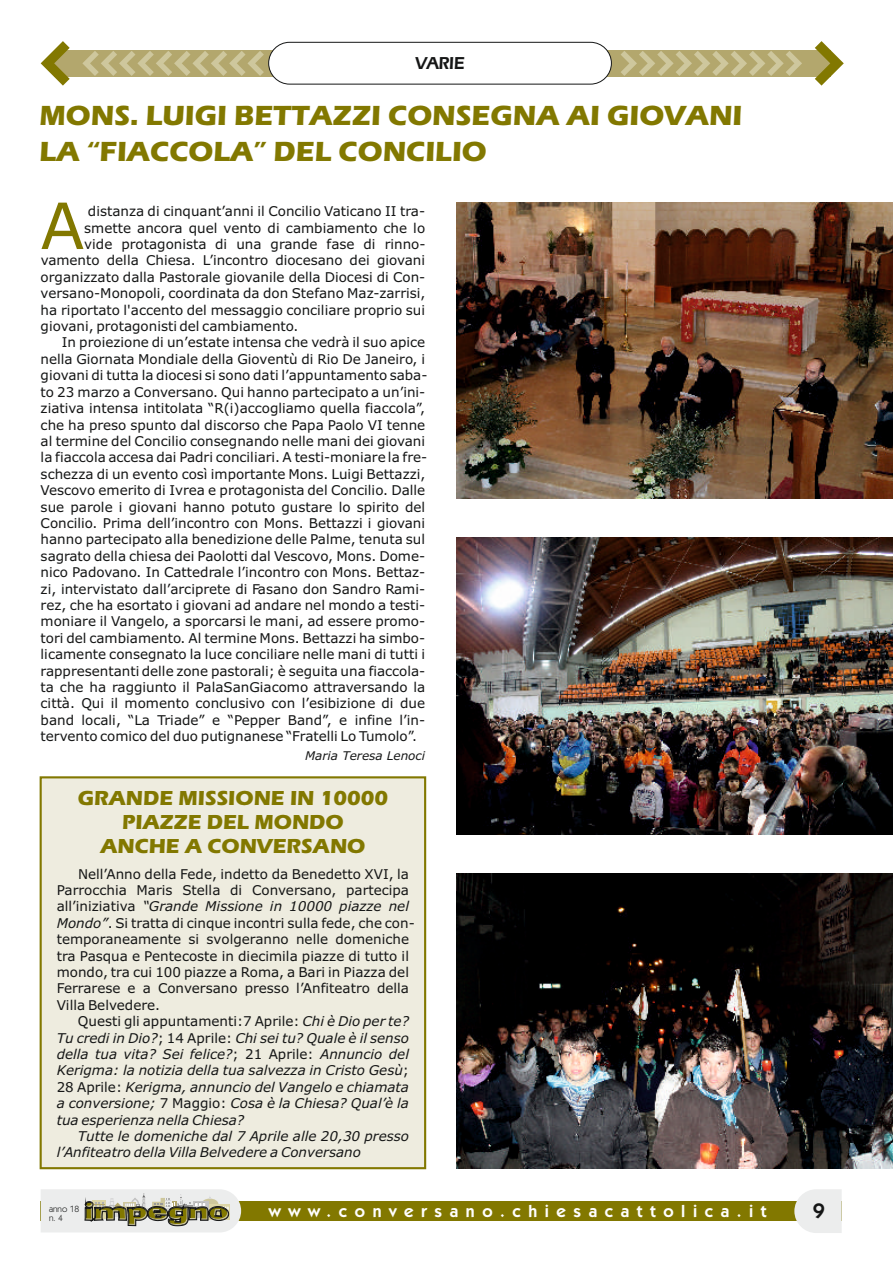
<style>
.page{position:relative;width:893px;height:1263px;background:#fff}
.page>*{position:absolute;margin:0;border:0;box-sizing:border-box;transform-origin:0 0}
.t1{font:63.75px "Verdana";color:#827800}
.t2{font:700 28.65px/36.5px "Eras ITC";color:#827800}
.t3{font:700 21px/24px "Eras ITC";color:#827800;text-align:center}
.t4{font:600 21px "Kabel IT Cby BT";color:#151616}
.t5{font:600 18px "Eras IT Cby BT";color:#151616}
.t6{font:600 17.25px "Kabel IT Cby BT";letter-spacing:.44em;color:#fff}
.t7{font:13.5px/16.4px "Verdana";color:#151616}
.t8{font:italic 13.5px/16.4px "Verdana";color:#151616;text-align:justify}
.t9{font:italic 12px "Verdana";color:#151616}
.t10{font:9px/8.9px "Kabel IT Cby BT";color:#151616}
.s1{font-style:italic}
.s2{font-style:normal}
</style>
<div class="page">
<div style="left:41px;top:1201px;width:801px;height:20px;background:#827800"></div>
<svg style="left:794px;top:1189px;width:48px;height:44px;background:#ecedeb"></svg>
<svg style="left:41px;top:1189px;width:200px;height:43px;background:#c9c8ba"></svg>
<div style="left:54px;top:50px;width:776px;height:27px;background:#b3a76d"></div>
<svg style="left:41px;top:41px;width:29px;height:45px"></svg>
<svg style="left:621px;top:51px;width:181px;height:25px"></svg>
<svg style="left:82px;top:51px;width:182px;height:25px"></svg>
<svg style="left:815px;top:41px;width:29px;height:45px"></svg>
<div style="left:268px;top:42px;width:344px;height:42px;background:#fff;border:1px solid #151616;border-radius:21px"></div>
<img style="left:457px;top:537px;width:436px;height:298px">
<img style="left:457px;top:873px;width:436px;height:295px">
<img style="left:457px;top:203px;width:436px;height:296px">
<div style="left:39px;top:776px;width:388px;height:394px;background:#eeecdf"></div>
<h3 class="t5" style="left:416px;top:55px;width:51px">VARIE</h3>
<h2 class="t2" style="left:40px;top:100px;width:704px">MONS. LUIGI BETTAZZI CONSEGNA AI GIOVANI<br>LA “FIACCOLA” DEL CONCILIO</h2>
<h1 class="t1" style="left:41px;top:200px;width:45px">A</h1>
<p class="t7" style="left:88px;top:204px;width:339px">distanza di cinquant’anni il Concilio Vaticano II tra-</p>
<p class="t7" style="left:84px;top:221px;width:342px">smette ancora quel vento di cambiamento che lo</p>
<p class="t7" style="left:84px;top:237px;width:343px">vide protagonista di una grande fase di rinno-</p>
<p class="t7" style="left:41px;top:253px;width:386px">vamento della Chiesa. L’incontro diocesano dei giovani</p>
<p class="t7" style="left:41px;top:270px;width:386px">organizzato dalla Pastorale giovanile della Diocesi di Con-</p>
<p class="t7" style="left:41px;top:286px;width:386px">versano-Monopoli, coordinata da don Stefano Maz-zarrisi,</p>
<p class="t7" style="left:41px;top:303px;width:386px">ha riportato l'accento del messaggio conciliare proprio sui</p>
<p class="t7" style="left:41px;top:319px;width:259px">giovani, protagonisti del cambiamento.</p>
<p class="t7" style="left:62px;top:335px;width:365px">In proiezione di un’estate intensa che vedrà il suo apice</p>
<p class="t7" style="left:41px;top:352px;width:386px">nella Giornata Mondiale della Gioventù di Rio De Janeiro, i</p>
<p class="t7" style="left:41px;top:368px;width:388px">giovani di tutta la diocesi si sono dati l’appuntamento saba-</p>
<p class="t7" style="left:41px;top:385px;width:386px">to 23 marzo a Conversano. Qui hanno partecipato a un’ini-</p>
<p class="t7" style="left:41px;top:401px;width:386px">ziativa intensa intitolata “R(i)accogliamo quella fiaccola”,</p>
<p class="t7" style="left:41px;top:418px;width:386px">che ha preso spunto dal discorso che Papa Paolo VI tenne</p>
<p class="t7" style="left:41px;top:434px;width:386px">al termine del Concilio consegnando nelle mani dei giovani</p>
<p class="t7" style="left:41px;top:450px;width:388px">la fiaccola accesa dai Padri conciliari. A testi-moniare la fre-</p>
<p class="t7" style="left:41px;top:467px;width:386px">schezza di un evento così importante Mons. Luigi Bettazzi,</p>
<p class="t7" style="left:41px;top:483px;width:386px">Vescovo emerito di Ivrea e protagonista del Concilio. Dalle</p>
<p class="t7" style="left:41px;top:500px;width:386px">sue parole i giovani hanno potuto gustare lo spirito del</p>
<p class="t7" style="left:41px;top:516px;width:386px">Concilio. Prima dell’incontro con Mons. Bettazzi i giovani</p>
<p class="t7" style="left:41px;top:532px;width:386px">hanno partecipato alla benedizione delle Palme, tenuta sul</p>
<p class="t7" style="left:41px;top:549px;width:386px">sagrato della chiesa dei Paolotti dal Vescovo, Mons. Dome-</p>
<p class="t7" style="left:41px;top:565px;width:386px">nico Padovano. In Cattedrale l’incontro con Mons. Bettaz-</p>
<p class="t7" style="left:41px;top:582px;width:386px">zi, intervistato dall’arciprete di Fasano don Sandro Rami-</p>
<p class="t7" style="left:41px;top:598px;width:386px">rez, che ha esortato i giovani ad andare nel mondo a testi-</p>
<p class="t7" style="left:41px;top:614px;width:386px">moniare il Vangelo, a sporcarsi le mani, ad essere promo-</p>
<p class="t7" style="left:41px;top:631px;width:386px">tori del cambiamento. Al termine Mons. Bettazzi ha simbo-</p>
<p class="t7" style="left:41px;top:647px;width:386px">licamente consegnato la luce conciliare nelle mani di tutti i</p>
<p class="t7" style="left:41px;top:664px;width:386px">rappresentanti delle zone pastorali; è seguita una fiaccola-</p>
<p class="t7" style="left:41px;top:680px;width:386px">ta che ha raggiunto il PalaSanGiacomo attraversando la</p>
<p class="t7" style="left:41px;top:696px;width:386px">città. Qui il momento conclusivo con l’esibizione di due</p>
<p class="t7" style="left:41px;top:713px;width:386px">band locali, “La Triade” e “Pepper Band”, e infine l’in-</p>
<p class="t7" style="left:41px;top:729px;width:378px">tervento comico del duo putignanese “Fratelli Lo Tumolo”.</p>
<p class="t9" style="left:305px;top:751px;width:121px">Maria Teresa Lenoci</p>
<h3 class="t3" style="left:78px;top:788px;width:312px">GRANDE MISSIONE IN 10000<br>PIAZZE DEL MONDO<br>ANCHE A CONVERSANO</h3>
<p class="t7" style="left:57px;top:866px;width:360px;text-indent:21px">Nell’Anno della Fede, indetto da Benedetto XVI, la Parrocchia Maris Stella di Conversano, partecipa all’iniziativa <span class="s1">“Grande Missione in 10000 piazze nel Mondo”</span>. Si tratta di cinque incontri sulla fede, che con&shy;temporaneamente si svolgeranno nelle domeniche tra Pasqua e Pentecoste in diecimila piazze di tutto il mondo, tra cui 100 piazze a Roma, a Bari in Piazza del Ferrarese e a Conversano presso l’Anfiteatro della Villa Belvedere.</p>
<p class="t8" style="left:57px;top:1014px;width:354px;text-indent:21px"><span class="s2">Questi gli appuntamenti:7 Aprile:</span> Chi è Dio per te?<br>Tu credi in Dio?<span class="s2">; 14 Aprile:</span> Chi sei tu? Quale è il senso della tua vita? Sei felice?<span class="s2">; 21 Aprile:</span> Annuncio del Kerigma: la notizia della tua salvezza in Cristo Gesù<span class="s2">; 28 Aprile:</span> Kerigma, annuncio del Vangelo e chiamata a conversione; <span class="s2">7 Maggio:</span> Cosa è la Chiesa? Qual’è la tua esperienza nella Chiesa?</p>
<p class="t8" style="left:57px;top:1129px;width:354px;text-indent:21px">Tutte le domeniche dal 7 Aprile alle 20,30 presso l’Anfiteatro della Villa Belvedere a Conversano</p>
<p class="t10" style="left:49px;top:1205px;width:32px">anno 18 n. 4</p>
<p class="t6" style="left:269px;top:1204px;width:499px">www.conversano.chiesacattolica.it</p>
<h3 class="t4" style="left:813px;top:1202px;width:13px">9</h3>
</div>
